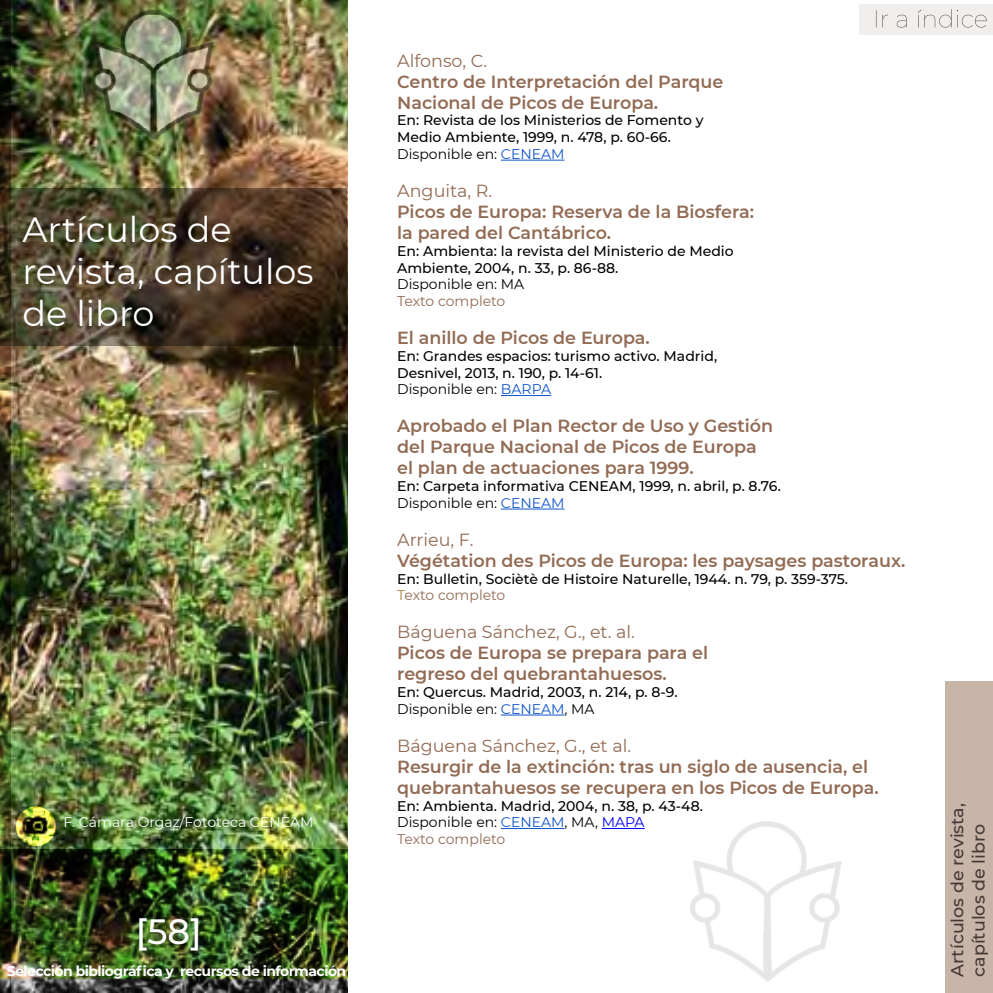
<style>
.page{position:relative;width:993px;height:993px;background:#fff}
.page>*{position:absolute;margin:0;border:0;box-sizing:border-box;transform-origin:0 0}
.t1{font:35px/42px "Montserrat";color:#fff}
.t2{font:500 35px "Montserrat";color:#fff}
.t3{font:600 17.5px/21px "Montserrat";color:#926b54}
.t4{font:17.5px "Montserrat";color:#926b54}
.t5{font:500 17.5px/21px "Montserrat";color:#453a36}
.t6{font:500 14px/16.8px "Montserrat";color:#000}
.t7{font:700 14px "Montserrat";letter-spacing:-.04em;color:#fff}
.t8{font:14px "Montserrat";color:#fff}
.t9{font:14px "Montserrat";color:#000}
.t10{font:14px "Montserrat";color:#926b54}
.s1{font-weight:400}
.s2{font-weight:400;color:#15c}
.s3{font-weight:400;color:#a8893f}
.s4{font-weight:400;color:#926b54}
.s5{font-weight:400;color:#00f}
</style>
<div class="page">
<img style="left:10px;top:0;width:337px;height:849px">
<img style="left:10px;top:849px;width:337px;height:130px">
<img style="left:0;top:0;width:10px;height:979px">
<div style="left:944px;top:681px;width:48px;height:311px;background:#c8b5a9"></div>
<svg style="left:0;top:979px;width:347px;height:13px;background:#474747"></svg>
<svg style="left:0;top:189px;width:346px;height:157px;background:#493b28"></svg>
<img style="left:690px;top:821px;width:152px;height:161px">
<div style="left:859px;top:5px;width:133px;height:30px;background:#f0efee"></div>
<svg style="left:875px;top:9px;width:111px;height:19px"></svg>
<svg style="left:16px;top:806px;width:40px;height:39px"></svg>
<img style="left:21px;top:811px;width:27px;height:27px">
<img style="left:79px;top:0;width:150px;height:150px">
<hr style="left:500px;top:160px;width:64px;height:1px;background:#15c">
<hr style="left:500px;top:395px;width:51px;height:1px;background:#15c">
<hr style="left:500px;top:508px;width:64px;height:1px;background:#15c">
<hr style="left:500px;top:714px;width:64px;height:1px;background:#15c">
<hr style="left:500px;top:827px;width:64px;height:1px;background:#15c">
<hr style="left:601px;top:827px;width:43px;height:1px;background:#00f">
<h1 class="t1" style="left:22px;top:207px;width:293px">Artículos de revista, capítulos de libro</h1>
<p class="t8" style="left:63px;top:812px;width:251px">F. Cámara Orgaz/Fototeca CENEAM</p>
<h1 class="t2" style="left:136px;top:906px;width:67px">[58]</h1>
<p class="t7" style="left:7px;top:960px;width:341px">Selección bibliográfica y recursos de información</p>
<p class="t4" style="left:397px;top:48px;width:91px">Alfonso, C.</p>
<p class="t3" style="left:397px;top:70px;width:327px">Centro de Interpretación del Parque<br>Nacional de Picos de Europa.</p>
<p class="t6" style="left:397px;top:111px;width:308px">En: Revista de los Ministerios de Fomento y<br>Medio Ambiente, 1999, n. 478, p. 60-66.<br><span class="s1">Disponible en:</span> <span class="s2">CENEAM</span></p>
<p class="t4" style="left:397px;top:178px;width:97px">Anguita, R.</p>
<p class="t3" style="left:397px;top:200px;width:358px">Picos de Europa: Reserva de la Biosfera: la pared del Cantábrico.</p>
<p class="t6" style="left:397px;top:242px;width:338px">En: Ambienta: la revista del Ministerio de Medio<br>Ambiente, 2004, n. 33, p. 86-88.</p>
<p class="t9" style="left:397px;top:275px;width:129px">Disponible en: MA</p>
<p class="t10" style="left:397px;top:291px;width:110px">Texto completo</p>
<p class="t3" style="left:397px;top:326px;width:254px">El anillo de Picos de Europa.</p>
<p class="t6" style="left:397px;top:347px;width:321px">En: Grandes espacios: turismo activo. Madrid,<br>Desnivel, 2013, n. 190, p. 14-61.<br><span class="s1">Disponible en:</span> <span class="s2">BARPA</span></p>
<p class="t3" style="left:397px;top:414px;width:377px">Aprobado el Plan Rector de Uso y Gestión del Parque Nacional de Picos de Europa el plan de actuaciones para 1999.</p>
<p class="t6" style="left:397px;top:477px;width:385px">En: Carpeta informativa CENEAM, 1999, n. abril, p. 8.76.<br><span class="s1">Disponible en:</span> <span class="s2">CENEAM</span></p>
<p class="t4" style="left:397px;top:527px;width:78px">Arrieu, F.</p>
<p class="t3" style="left:397px;top:549px;width:509px">Végétation des Picos de Europa: les paysages pastoraux.</p>
<p class="t6" style="left:397px;top:569px;width:452px">En: Bulletin, Sociètè de Histoire Naturelle, 1944. n. 79, p. 359-375.<br><span class="s3">T</span><span class="s4">exto completo</span></p>
<p class="t4" style="left:397px;top:619px;width:239px">Báguena Sánchez, G., et. al.</p>
<p class="t3" style="left:397px;top:641px;width:312px">Picos de Europa se prepara para el regreso del quebrantahuesos.</p>
<p class="t6" style="left:397px;top:683px;width:282px">En: Quercus. Madrid, 2003, n. 214, p. 8-9.<br><span class="s1">Disponible en:</span> <span class="s2">CENEAM</span><span class="s1">, MA</span></p>
<p class="t4" style="left:397px;top:733px;width:235px">Báguena Sánchez, G., et al.</p>
<p class="t3" style="left:397px;top:755px;width:483px">Resurgir de la extinción: tras un siglo de ausencia, el quebrantahuesos se recupera en los Picos de Europa.</p>
<p class="t6" style="left:397px;top:796px;width:307px">En: Ambienta. Madrid, 2004, n. 38, p. 43-48.<br><span class="s1">Disponible en:</span> <span class="s2">CENEAM</span><span class="s1">, MA,</span> <span class="s5">MAPA<br></span><span class="s4">Texto completo</span></p>
<p class="t5" style="left:945px;top:976px;width:175px;rotate:-90deg">Artículos de revista, capítulos de libro</p>
</div>
